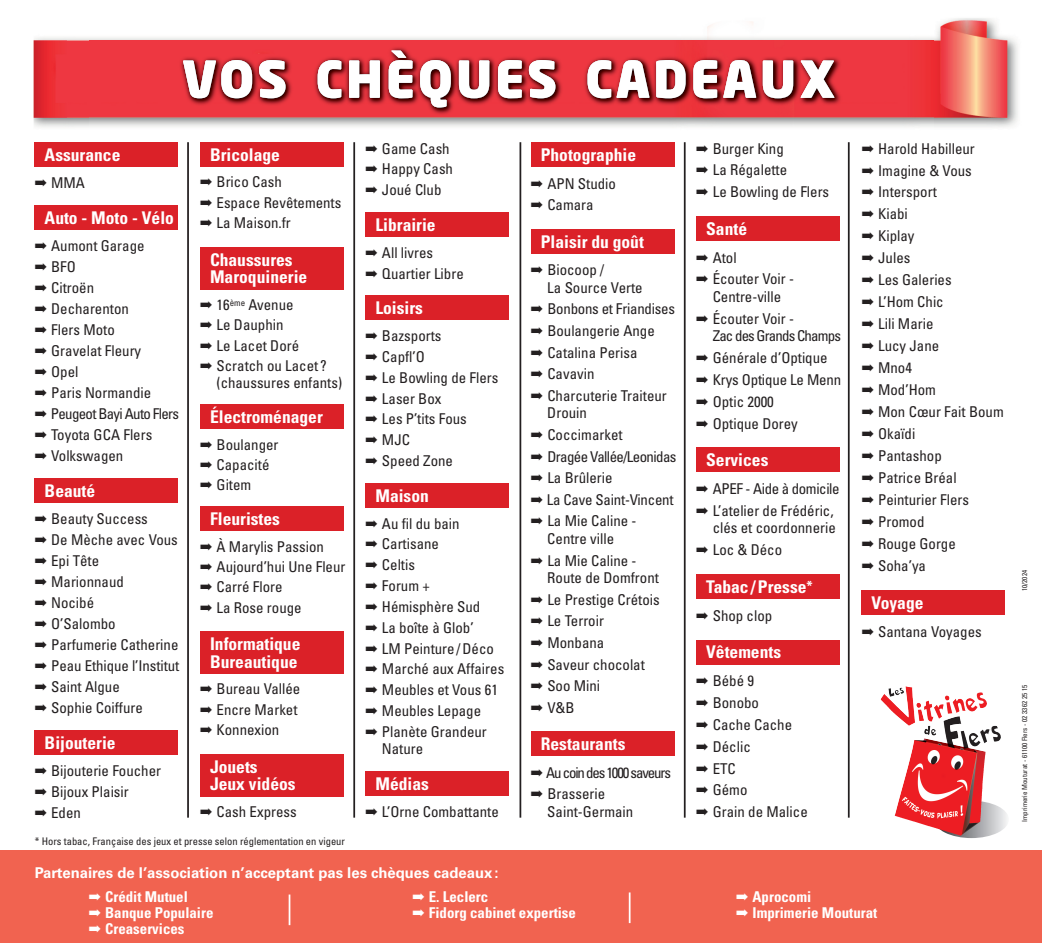
<style>
.page{position:relative;width:1042px;height:943px;background:#fff}
.page>*{position:absolute;margin:0;border:0;box-sizing:border-box;transform-origin:0 0}
.t1{font:900 50.23px "Neo Sans";letter-spacing:.05em;color:#fff}
.t2{font:700 condensed 17.5px/17.5px "Univers";color:#fff}
.t3{font:condensed 14.88px/21px "Univers";color:#231f20}
.t4{font:700 condensed 14.88px/15.8px "Univers";color:#fff}
.t5{font:700 14.88px/23.8px "Univers";color:#fff}
.t6{font:condensed 14.88px/21.7px "Univers";letter-spacing:-.075em;color:#231f20}
.t7{font:condensed 10.5px "Univers";color:#231f20}
.t8{font:condensed 7px "Univers";color:#231f20}
.s1{font-size:14px}
.s2{font-stretch:condensed}
</style>
<div class="page">
<div style="left:35px;top:142px;width:143px;height:25px;background:#db2128"></div>
<div style="left:35px;top:205px;width:143px;height:25px;background:#db2128"></div>
<div style="left:35px;top:478px;width:143px;height:25px;background:#db2128"></div>
<div style="left:35px;top:729px;width:143px;height:25px;background:#db2128"></div>
<div style="left:200px;top:142px;width:143px;height:25px;background:#db2128"></div>
<div style="left:200px;top:247px;width:143px;height:42px;background:#db2128"></div>
<div style="left:200px;top:404px;width:143px;height:25px;background:#db2128"></div>
<div style="left:200px;top:506px;width:143px;height:25px;background:#db2128"></div>
<div style="left:200px;top:631px;width:143px;height:43px;background:#db2128"></div>
<div style="left:200px;top:754px;width:143px;height:42px;background:#db2128"></div>
<div style="left:365px;top:212px;width:144px;height:25px;background:#db2128"></div>
<div style="left:365px;top:295px;width:144px;height:25px;background:#db2128"></div>
<div style="left:365px;top:483px;width:144px;height:24px;background:#db2128"></div>
<div style="left:531px;top:142px;width:143px;height:25px;background:#db2128"></div>
<div style="left:531px;top:229px;width:143px;height:24px;background:#db2128"></div>
<div style="left:696px;top:216px;width:143px;height:25px;background:#db2128"></div>
<div style="left:696px;top:447px;width:143px;height:25px;background:#db2128"></div>
<div style="left:696px;top:574px;width:143px;height:25px;background:#db2128"></div>
<div style="left:696px;top:639px;width:143px;height:25px;background:#db2128"></div>
<div style="left:365px;top:771px;width:144px;height:25px;background:#db2128"></div>
<div style="left:861px;top:590px;width:144px;height:25px;background:#db2128"></div>
<div style="left:531px;top:731px;width:143px;height:25px;background:#db2128"></div>
<hr style="left:187px;top:142px;width:2px;height:675px;background:#231f20">
<hr style="left:353px;top:142px;width:2px;height:675px;background:#231f20">
<hr style="left:519px;top:142px;width:2px;height:675px;background:#231f20">
<hr style="left:684px;top:142px;width:1px;height:675px;background:#231f20">
<hr style="left:848px;top:142px;width:1px;height:675px;background:#231f20">
<img style="left:934px;top:800px;width:73px;height:38px">
<img style="left:880px;top:686px;width:107px;height:39px">
<img style="left:33px;top:18px;width:985px;height:109px">
<div style="left:0;top:850px;width:1042px;height:93px;background:#f16350"></div>
<hr style="left:289px;top:894px;width:1px;height:31px;background:#fff">
<hr style="left:629px;top:892px;width:1px;height:31px;background:#fff">
<img style="left:90px;top:41px;width:843px;height:86px">
<img style="left:183px;top:60px;width:103px;height:38px">
<img style="left:318px;top:51px;width:237px;height:57px">
<img style="left:587px;top:60px;width:247px;height:38px">
<h1 class="t1" style="left:182px;top:59px;width:656px">VOS CHÈQUES CADEAUX</h1>
<p class="t2" style="left:45px;top:147px;width:77px">Assurance</p>
<p class="t3" style="left:35px;top:173px;width:52px">➡ MMA</p>
<p class="t2" style="left:45px;top:210px;width:131px">Auto - Moto - Vélo</p>
<p class="t3" style="left:35px;top:236px;width:146px">➡ Aumont Garage<br>➡ BFO<br>➡ Citroën<br>➡ Decharenton<br>➡ Flers Moto<br>➡ Gravelat Fleury<br>➡ Opel<br>➡ Paris Normandie<br>➡ Peugeot Bayi Auto Flers ➡ Toyota GCA Flers<br>➡ Volkswagen</p>
<p class="t2" style="left:45px;top:483px;width:52px">Beauté</p>
<p class="t3" style="left:35px;top:509px;width:146px">➡ Beauty Success<br>➡ De Mèche avec Vous ➡ Epi Tête<br>➡ Marionnaud<br>➡ Nocibé<br>➡ O’Salombo<br>➡ Parfumerie Catherine ➡ Peau Ethique l’Institut ➡ Saint Algue<br>➡ Sophie Coiffure</p>
<p class="t2" style="left:45px;top:735px;width:72px">Bijouterie</p>
<p class="t3" style="left:35px;top:761px;width:128px">➡ Bijouterie Foucher ➡ Bijoux Plaisir<br>➡ Eden</p>
<p class="t2" style="left:210px;top:147px;width:71px">Bricolage</p>
<p class="t3" style="left:200px;top:173px;width:143px;line-height:20.3px">➡ Brico Cash<br>➡ Espace Revêtements ➡ La Maison.fr</p>
<p class="t2" style="left:210px;top:252px;width:99px">Chaussures<br>Maroquinerie</p>
<p class="t3" style="left:200px;top:295px;width:128px;line-height:20.3px">➡ 16<sup>ème</sup> Avenue<br>➡ Le Dauphin<br>➡ Le Lacet Doré<br>➡ Scratch ou Lacet ?</p>
<p class="t3" style="left:216px;top:374px;width:127px">(chaussures enfants)</p>
<p class="t2" style="left:210px;top:409px;width:114px">Électroménager</p>
<p class="t3" style="left:200px;top:435px;width:80px;line-height:20.3px">➡ Boulanger ➡ Capacité ➡ Gitem</p>
<p class="t2" style="left:210px;top:511px;width:71px">Fleuristes</p>
<p class="t3" style="left:200px;top:537px;width:147px;line-height:20.3px">➡ À Marylis Passion<br>➡ Aujourd’hui Une Fleur ➡ Carré Flore<br>➡ La Rose rouge</p>
<p class="t2" style="left:210px;top:637px;width:92px">Informatique<br>Bureautique</p>
<p class="t3" style="left:200px;top:680px;width:102px;line-height:20.3px">➡ Bureau Vallée ➡ Encre Market ➡ Konnexion</p>
<p class="t2" style="left:210px;top:759px;width:87px">Jouets<br>Jeux vidéos</p>
<p class="t3" style="left:200px;top:802px;width:98px">➡ Cash Express</p>
<p class="t3" style="left:365px;top:139px;width:89px">➡ Game Cash ➡ Happy Cash ➡ Joué Club</p>
<p class="t2" style="left:375px;top:217px;width:62px">Librairie</p>
<p class="t3" style="left:365px;top:243px;width:100px">➡ All livres<br>➡ Quartier Libre</p>
<p class="t2" style="left:375px;top:300px;width:49px">Loisirs</p>
<p class="t3" style="left:365px;top:326px;width:134px">➡ Bazsports<br>➡ Capfl’O<br>➡ Le Bowling de Flers ➡ Laser Box<br>➡ Les P’tits Fous<br>➡ MJC<br>➡ Speed Zone</p>
<p class="t2" style="left:375px;top:488px;width:55px">Maison</p>
<p class="t3" style="left:365px;top:514px;width:140px">➡ Au fil du bain<br>➡ Cartisane<br>➡ Celtis<br>➡ Forum +<br>➡ Hémisphère Sud<br>➡ La boîte à Glob’<br>➡ LM Peinture /Déco ➡ Marché aux Affaires ➡ Meubles et Vous 61 ➡ Meubles Lepage<br>➡ Planète Grandeur</p>
<p class="t3" style="left:382px;top:739px;width:43px">Nature</p>
<p class="t2" style="left:375px;top:776px;width:55px">Médias</p>
<p class="t3" style="left:365px;top:802px;width:135px">➡ L’Orne Combattante</p>
<p class="t2" style="left:541px;top:147px;width:97px">Photographie</p>
<p class="t3" style="left:531px;top:174px;width:87px;line-height:21.7px">➡ APN Studio ➡ Camara</p>
<p class="t2" style="left:541px;top:234px;width:105px">Plaisir du goût</p>
<p class="t3" style="left:547px;top:262px;width:97px;line-height:17.5px;text-indent:-16px">➡ Biocoop /<br>La Source Verte</p>
<p class="t3" style="left:531px;top:299px;width:146px;line-height:21.7px">➡ Bonbons et Friandises ➡ Boulangerie Ange<br>➡ Catalina Perisa<br>➡ Cavavin<br>➡ Charcuterie Traiteur</p>
<p class="t3" style="left:531px;top:403px;width:147px;line-height:21.7px;text-indent:16px">Drouin<br>➡ Coccimarket<br>➡ Dragée Vallée/Leonidas ➡ La Brûlerie<br>➡ La Cave Saint-Vincent ➡ La Mie Caline -</p>
<p class="t3" style="left:531px;top:529px;width:107px;line-height:21.7px;text-align:center">Centre ville<br>➡ La Mie Caline -</p>
<p class="t3" style="left:531px;top:568px;width:130px;line-height:21.7px;text-indent:16px">Route de Domfront ➡ Le Prestige Crétois ➡ Le Terroir<br>➡ Monbana<br>➡ Saveur chocolat ➡ Soo Mini<br>➡ V&amp;B</p>
<p class="t2" style="left:541px;top:736px;width:86px">Restaurants</p>
<p class="t6" style="left:531px;top:762px;width:142px">➡ Aucoindes1000saveurs ➡ Brasserie</p>
<p class="t3" style="left:547px;top:802px;width:87px">Saint-Germain</p>
<p class="t3" style="left:696px;top:138px;width:134px;line-height:21.9px">➡ Burger King<br>➡ La Régalette<br>➡ Le Bowling de Flers</p>
<p class="t2" style="left:706px;top:221px;width:42px">Santé</p>
<p class="t3" style="left:696px;top:248px;width:99px;line-height:21.9px">➡ Atol<br>➡ Écouter Voir -</p>
<p class="t3" style="left:696px;top:287px;width:99px;line-height:21.9px;text-align:center">Centre-ville<br>➡ Écouter Voir -</p>
<p class="t3" style="left:696px;top:326px;width:146px;line-height:21.9px;text-indent:16px">Zac des Grands Champs ➡ Générale d’Optique ➡ Krys Optique Le Menn ➡ Optic 2000<br>➡ Optique Dorey</p>
<p class="t2" style="left:706px;top:452px;width:64px">Services</p>
<p class="t3" style="left:696px;top:479px;width:145px;line-height:21.9px">➡ APEF - Aide à domicile ➡ L’atelier de Frédéric,</p>
<p class="t3" style="left:696px;top:518px;width:141px;line-height:21.9px;text-indent:16px">clés et coordonnerie ➡ Loc &amp; Déco</p>
<p class="t2" style="left:706px;top:579px;width:108px">Tabac/Presse<span class="s1">*</span></p>
<p class="t3" style="left:696px;top:606px;width:77px">➡ Shop clop</p>
<p class="t2" style="left:706px;top:645px;width:76px">Vêtements</p>
<p class="t3" style="left:696px;top:671px;width:113px;line-height:21.9px">➡ Bébé 9<br>➡ Bonobo<br>➡ Cache Cache ➡ Déclic<br>➡ ETC<br>➡ Gémo<br>➡ Grain de Malice</p>
<p class="t3" style="left:861px;top:138px;width:144px;line-height:22.1px">➡ Harold Habilleur<br>➡ Imagine &amp; Vous<br>➡ Intersport<br>➡ Kiabi<br>➡ Kiplay<br>➡ Jules<br>➡ Les Galeries<br>➡ L’Hom Chic<br>➡ Lili Marie<br>➡ Lucy Jane<br>➡ Mno4<br>➡ Mod’Hom<br>➡ Mon Cœur Fait Boum ➡ Okaïdi<br>➡ Pantashop<br>➡ Patrice Bréal<br>➡ Peinturier Flers<br>➡ Promod<br>➡ Rouge Gorge<br>➡ Soha’ya</p>
<p class="t2" style="left:871px;top:595px;width:53px">Voyage</p>
<p class="t3" style="left:861px;top:622px;width:122px">➡ Santana Voyages</p>
<p class="t7" style="left:35px;top:837px;width:312px">* Hors tabac, Française des jeux et presse selon réglementation en vigeur</p>
<p class="t5" style="left:89px;top:862px;width:411px;text-indent:-54px">Partenaires de l’association n’acceptant pas les chèques cadeaux: ➡ <span class="s2">Crédit Mutuel</span></p>
<p class="t4" style="left:89px;top:905px;width:126px">➡ Banque Populaire ➡ Creaservices</p>
<p class="t4" style="left:412px;top:890px;width:165px">➡ E. Leclerc<br>➡ Fidorg cabinet expertise</p>
<p class="t4" style="left:736px;top:890px;width:143px">➡ Aprocomi<br>➡ Imprimerie Mouturat</p>
<p class="t8" style="left:1022px;top:591px;width:22px;rotate:-90deg">10/2024</p>
<p class="t8" style="left:1022px;top:821px;width:138px;rotate:-90deg">Imprimerie Mouturat - 61100 Flers - 02 33 62 25 15</p>
</div>
